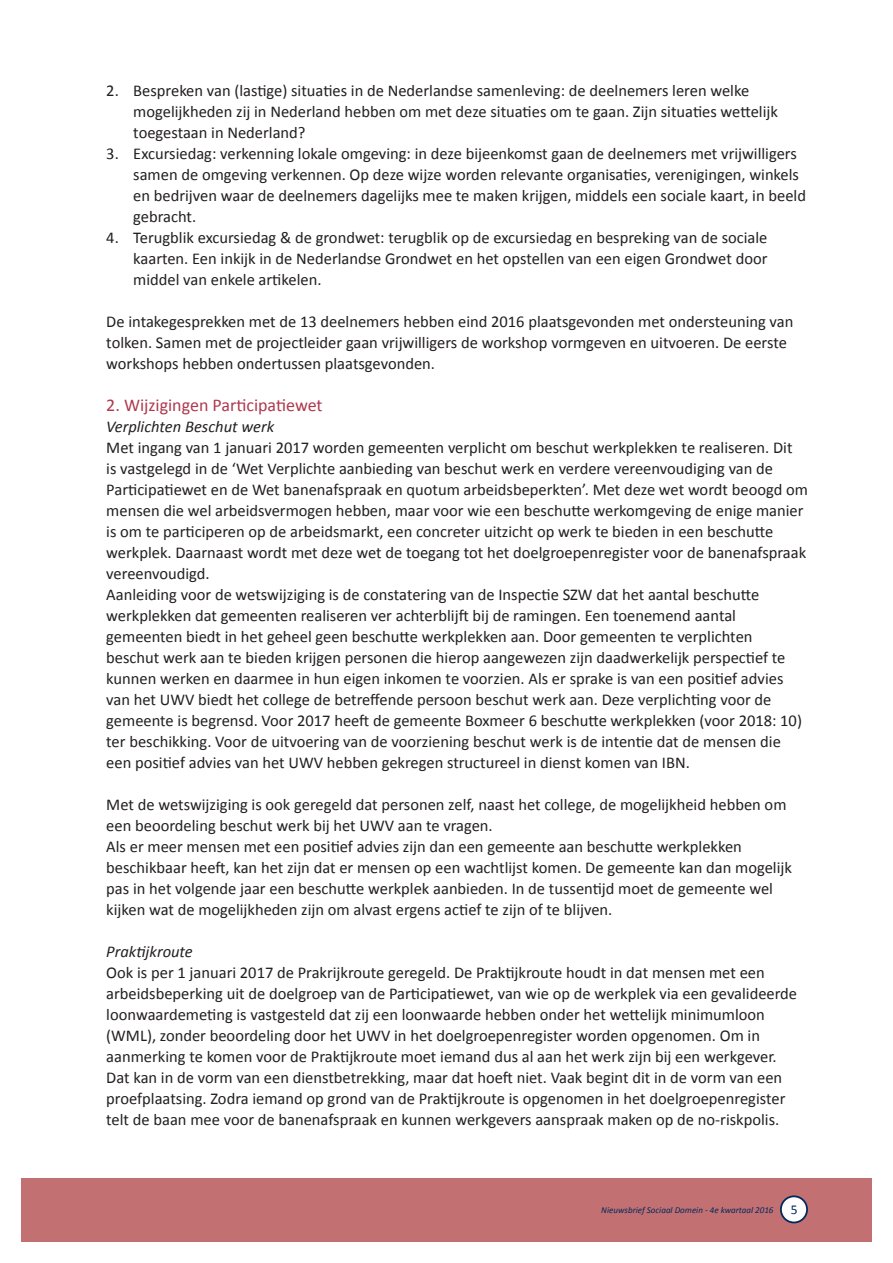
<style>
.page{position:relative;width:893px;height:1263px;background:#fff}
.page>*{position:absolute;margin:0;border:0;box-sizing:border-box;transform-origin:0 0}
.t1{font:18px "Calibri";color:#af384d}
.t2{font:16.5px/21px "Calibri";color:#231f20}
.t3{font:italic 16.5px "Calibri";color:#231f20}
.t4{font:13.5px "Calibri";color:#00295c}
.t5{font:italic 9px "Calibri";color:#00295c}
</style>
<div class="page">
<div style="left:21px;top:1178px;width:851px;height:64px;background:#c27072"></div>
<div style="left:781px;top:1196px;width:26px;height:26px;background:#fff;border-radius:50%"></div>
<div style="left:780px;top:1195px;width:28px;height:28px;border:2px solid #00295c;border-radius:50%"></div>
<p class="t2" style="left:133px;top:80px;width:646px;text-indent:-27px">2. Bespreken van (lastige) situaties in de Nederlandse samenleving: de deelnemers leren welke mogelijkheden zij in Nederland hebben om met deze situaties om te gaan. Zijn situaties wettelijk toegestaan in Nederland?</p>
<p class="t2" style="left:133px;top:143px;width:674px;text-indent:-27px">3. Excursiedag: verkenning lokale omgeving: in deze bijeenkomst gaan de deelnemers met vrijwilligers samen de omgeving verkennen. Op deze wijze worden relevante organisaties, verenigingen, winkels en bedrijven waar de deelnemers dagelijks mee te maken krijgen, middels een sociale kaart, in beeld gebracht.</p>
<p class="t2" style="left:133px;top:227px;width:636px;text-align:justify;text-indent:-27px">4. Terugblik excursiedag &amp; de grondwet: terugblik op de excursiedag en bespreking van de sociale kaarten. Een inkijk in de Nederlandse Grondwet en het opstellen van een eigen Grondwet door middel van enkele artikelen.</p>
<p class="t2" style="left:106px;top:311px;width:689px">De intakegesprekken met de 13 deelnemers hebben eind 2016 plaatsgevonden met ondersteuning van tolken. Samen met de projectleider gaan vrijwilligers de workshop vormgeven en uitvoeren. De eerste workshops hebben ondertussen plaatsgevonden.</p>
<p class="t1" style="left:106px;top:394px;width:218px">2. Wijzigingen Participatiewet</p>
<p class="t3" style="left:106px;top:415px;width:169px">Verplichten Beschut werk</p>
<p class="t2" style="left:106px;top:437px;width:703px">Met ingang van 1 januari 2017 worden gemeenten verplicht om beschut werkplekken te realiseren. Dit<br>is vastgelegd in de ‘Wet Verplichte aanbieding van beschut werk en verdere vereenvoudiging van de Participatiewet en de Wet banenafspraak en quotum arbeidsbeperkten’. Met deze wet wordt beoogd om mensen die wel arbeidsvermogen hebben, maar voor wie een beschutte werkomgeving de enige manier is om te participeren op de arbeidsmarkt, een concreter uitzicht op werk te bieden in een beschutte werkplek. Daarnaast wordt met deze wet de toegang tot het doelgroepenregister voor de banenafspraak vereenvoudigd.<br>Aanleiding voor de wetswijziging is de constatering van de Inspectie SZW dat het aantal beschutte werkplekken dat gemeenten realiseren ver achterblijft bij de ramingen. Een toenemend aantal gemeenten biedt in het geheel geen beschutte werkplekken aan. Door gemeenten te verplichten beschut werk aan te bieden krijgen personen die hierop aangewezen zijn daadwerkelijk perspectief te kunnen werken en daarmee in hun eigen inkomen te voorzien. Als er sprake is van een positief advies van het UWV biedt het college de betreffende persoon beschut werk aan. Deze verplichting voor de gemeente is begrensd. Voor 2017 heeft de gemeente Boxmeer 6 beschutte werkplekken (voor 2018: 10) ter beschikking. Voor de uitvoering van de voorziening beschut werk is de intentie dat de mensen die een positief advies van het UWV hebben gekregen structureel in dienst komen van IBN.</p>
<p class="t2" style="left:106px;top:794px;width:687px">Met de wetswijziging is ook geregeld dat personen zelf, naast het college, de mogelijkheid hebben om een beoordeling beschut werk bij het UWV aan te vragen.<br>Als er meer mensen met een positief advies zijn dan een gemeente aan beschutte werkplekken beschikbaar heeft, kan het zijn dat er mensen op een wachtlijst komen. De gemeente kan dan mogelijk pas in het volgende jaar een beschutte werkplek aanbieden. In de tussentijd moet de gemeente wel kijken wat de mogelijkheden zijn om alvast ergens actief te zijn of te blijven.</p>
<p class="t3" style="left:106px;top:940px;width:88px">Praktijkroute</p>
<p class="t2" style="left:106px;top:962px;width:692px">Ook is per 1 januari 2017 de Prakrijkroute geregeld. De Praktijkroute houdt in dat mensen met een arbeidsbeperking uit de doelgroep van de Participatiewet, van wie op de werkplek via een gevalideerde loonwaardemeting is vastgesteld dat zij een loonwaarde hebben onder het wettelijk minimumloon (WML), zonder beoordeling door het UWV in het doelgroepenregister worden opgenomen. Om in aanmerking te komen voor de Praktijkroute moet iemand dus al aan het werk zijn bij een werkgever.<br>Dat kan in de vorm van een dienstbetrekking, maar dat hoeft niet. Vaak begint dit in de vorm van een proefplaatsing. Zodra iemand op grond van de Praktijkroute is opgenomen in het doelgroepenregister telt de baan mee voor de banenafspraak en kunnen werkgevers aanspraak maken op de no-riskpolis.</p>
<p class="t5" style="left:601px;top:1204px;width:174px">Nieuwsbrief Sociaal Domein - 4e kwartaal 2016</p>
<p class="t4" style="left:791px;top:1201px;width:8px">5</p>
</div>
